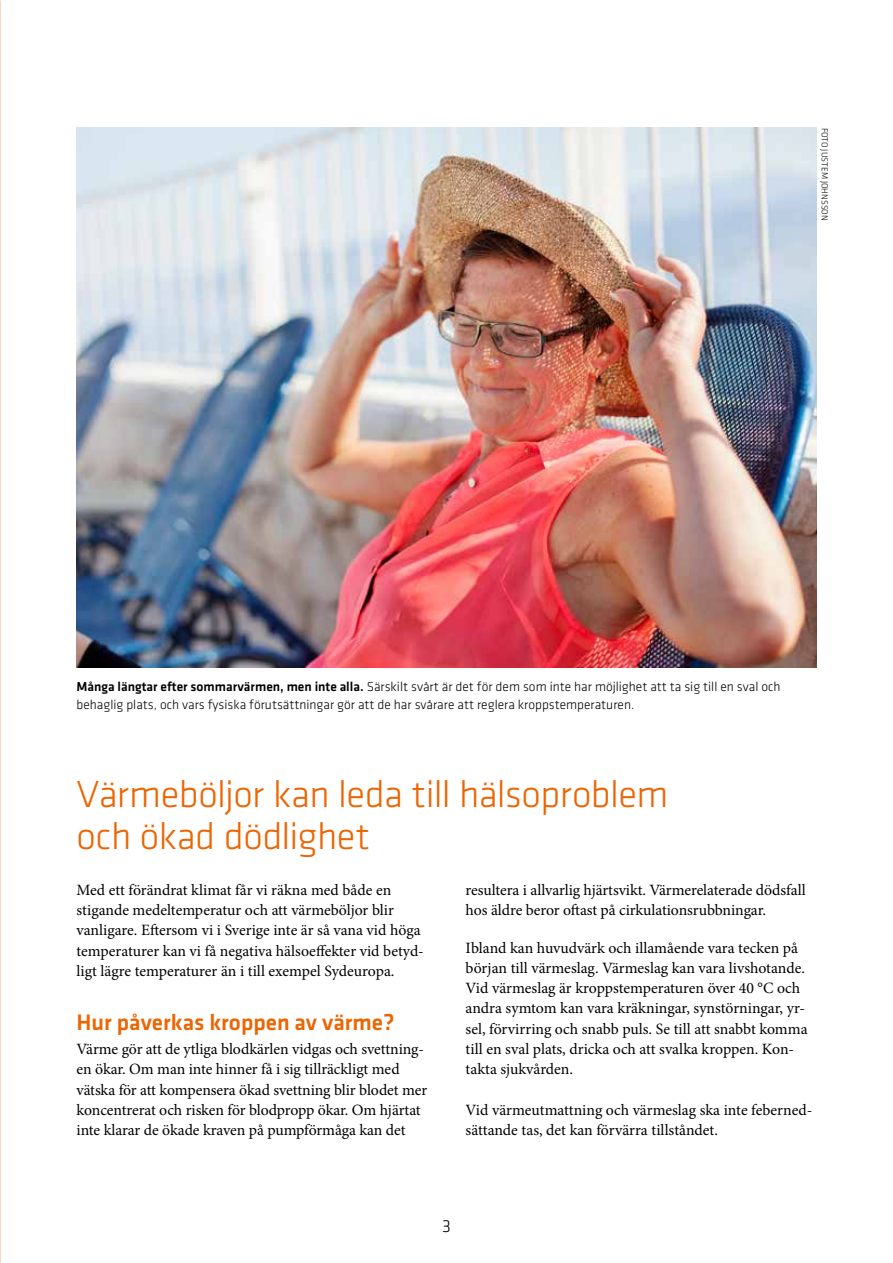
<style>
.page{position:relative;width:893px;height:1263px;background:#fff}
.page>*{position:absolute;margin:0;border:0;box-sizing:border-box;transform-origin:0 0}
.t1{font:300 39px/42px "Klavika";letter-spacing:-.015em;color:#ec6502}
.t2{font:500 23.25px "Klavika";color:#ec6502}
.t3{font:300 18px "Klavika";color:#000}
.t4{font:15.75px/20.2px "Minion Pro";letter-spacing:-.005em;color:#000}
.t5{font:300 13.5px/18px "Klavika";color:#000}
.t6{font:300 9px "Klavika";color:#000}
.s1{font-weight:500}
</style>
<div class="page">
<img style="left:77px;top:128px;width:739px;height:539px">
<p class="t6" style="left:830px;top:128px;width:95px;rotate:90deg">FOTO JUSTEM JOHNSSON</p>
<p class="t5" style="left:77px;top:677px;width:705px"><span class="s1">Många längtar efter sommarvärmen, men inte alla.</span> Särskilt svårt är det för dem som inte har möjlighet att ta sig till en sval och behaglig plats, och vars fysiska förutsättningar gör att de har svårare att reglera kroppstemperaturen.</p>
<h1 class="t1" style="left:77px;top:773px;width:593px">Värmeböljor kan leda till hälsoproblem och ökad dödlighet</h1>
<p class="t4" style="left:77px;top:880px;width:349px">Med ett förändrat klimat får vi räkna med både en stigande medeltemperatur och att värmeböljor blir vanligare. Eftersom vi i Sverige inte är så vana vid höga temperaturer kan vi få negativa hälsoeffekter vid betyd&shy;ligt lägre temperaturer än i till exempel Sydeuropa.</p>
<h2 class="t2" style="left:77px;top:1006px;width:319px">Hur påverkas kroppen av värme?</h2>
<p class="t4" style="left:77px;top:1039px;width:352px">Värme gör att de ytliga blodkärlen vidgas och svettning&shy;en ökar. Om man inte hinner få i sig tillräckligt med vätska för att kompensera ökad svettning blir blodet mer koncentrerat och risken för blodpropp ökar. Om hjärtat inte klarar de ökade kraven på pumpförmåga kan det</p>
<p class="t4" style="left:466px;top:880px;width:342px">resultera i allvarlig hjärtsvikt. Värmerelaterade dödsfall hos äldre beror oftast på cirkulationsrubbningar.</p>
<p class="t4" style="left:466px;top:937px;width:343px">Ibland kan huvudvärk och illamående vara tecken på början till värmeslag. Värmeslag kan vara livshotande.<br>Vid värmeslag är kroppstemperaturen över 40 °C och andra symtom kan vara kräkningar, synstörningar, yr&shy;sel, förvirring och snabb puls. Se till att snabbt komma till en sval plats, dricka och att svalka kroppen. Kon&shy;takta sjukvården.</p>
<p class="t4" style="left:466px;top:1099px;width:348px">Vid värmeutmattning och värmeslag ska inte feberned&shy;sättande tas, det kan förvärra tillståndet.</p>
<p class="t3" style="left:442px;top:1215px;width:10px">3</p>
</div>
